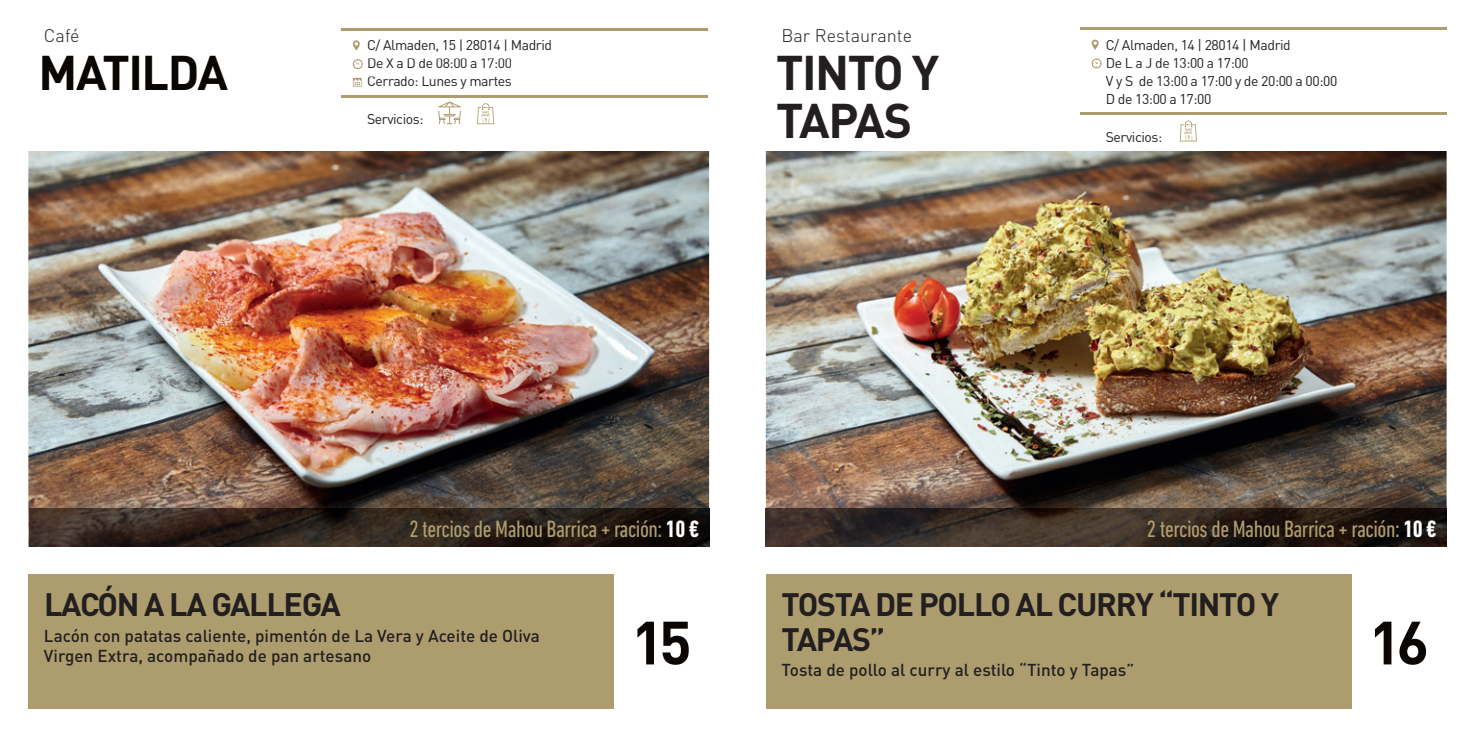
<style>
.page{position:relative;width:1475px;height:738px;background:#fff}
.page>*{position:absolute;margin:0;border:0;box-sizing:border-box;transform-origin:0 0}
.t1{font:700 60px "DIN Pro";color:#0a0604}
.t2{font:700 48px/48px "DIN Pro";letter-spacing:-.03em;color:#231f20}
.t3{font:700 48px "DIN Pro";letter-spacing:-.03em;color:#0a0604}
.t4{font:700 32px/34px "DIN Pro";letter-spacing:-.04em;color:#231f20}
.t5{font:condensed 24px "DIN Next LT Pro";letter-spacing:-.02em;color:#ad9d6e}
.t6{font:300 18px "DIN Pro";color:#231f20}
.t7{font:500 17px/20px "DIN Pro";color:#231f20}
.t8{font:14px/18px "DIN Pro";letter-spacing:-.03em;color:#231f20}
.s1{font-weight:700;color:#fff}
</style>
<div class="page">
<div style="left:28px;top:574px;width:585px;height:134px;background:#ad9d6e"></div>
<div style="left:765px;top:574px;width:585px;height:134px;background:#ad9d6e"></div>
<img style="left:765px;top:151px;width:681px;height:357px">
<img style="left:28px;top:151px;width:681px;height:395px">
<img style="left:29px;top:508px;width:680px;height:38px">
<img style="left:765px;top:508px;width:681px;height:38px">
<hr style="left:1080px;top:28px;width:366px;height:2px;background:#ad9d6e">
<hr style="left:1080px;top:112px;width:366px;height:2px;background:#ad9d6e">
<svg style="left:1091px;top:40px;width:8px;height:10px"></svg>
<svg style="left:1091px;top:58px;width:10px;height:10px"></svg>
<svg style="left:1179px;top:120px;width:17px;height:21px"></svg>
<hr style="left:341px;top:29px;width:366px;height:2px;background:#ad9d6e">
<hr style="left:341px;top:95px;width:366px;height:2px;background:#ad9d6e">
<svg style="left:353px;top:40px;width:7px;height:10px"></svg>
<svg style="left:353px;top:59px;width:10px;height:10px"></svg>
<svg style="left:353px;top:78px;width:9px;height:9px"></svg>
<svg style="left:438px;top:101px;width:23px;height:23px"></svg>
<svg style="left:477px;top:103px;width:17px;height:21px"></svg>
<p class="t6" style="left:44px;top:23px;width:37px">Café</p>
<h2 class="t3" style="left:39px;top:40px;width:191px">MATILDA</h2>
<p class="t8" style="left:367px;top:36px;width:186px">C/ Almaden, 15 | 28014 | Madrid<br>De X a D de 08:00 a 17:00<br>Cerrado: Lunes y martes</p>
<p class="t8" style="left:367px;top:109px;width:58px">Servicios:</p>
<p class="t6" style="left:781px;top:23px;width:132px">Bar Restaurante</p>
<h2 class="t2" style="left:776px;top:47px;width:165px">TINTO Y<br>TAPAS</h2>
<p class="t8" style="left:1105px;top:35px;width:233px">C/ Almaden, 14 | 28014 | Madrid<br>De L a J de 13:00 a 17:00<br>V y S de 13:00 a 17:00 y de 20:00 a 00:00<br>D de 13:00 a 17:00</p>
<p class="t8" style="left:1105px;top:127px;width:58px">Servicios:</p>
<h3 class="t5" style="left:409px;top:514px;width:291px">2 tercios de Mahou Barrica + ración: <span class="s1">10 €</span></h3>
<h3 class="t5" style="left:1146px;top:514px;width:291px">2 tercios de Mahou Barrica + ración: <span class="s1">10 €</span></h3>
<h3 class="t4" style="left:44px;top:586px;width:298px">LACÓN A LA GALLEGA</h3>
<p class="t7" style="left:44px;top:624px;width:497px">Lacón con patatas caliente, pimentón de La Vera y Aceite de Oliva<br>Virgen Extra, acompañado de pan artesano</p>
<h3 class="t4" style="left:781px;top:586px;width:499px">TOSTA DE POLLO AL CURRY “TINTO Y<br>TAPAS”</h3>
<p class="t7" style="left:781px;top:658px;width:354px">Tosta de pollo al curry al estilo “Tinto y Tapas”</p>
<h1 class="t1" style="left:631px;top:601px;width:62px">15</h1>
<h1 class="t1" style="left:1368px;top:601px;width:62px">16</h1>
</div>
